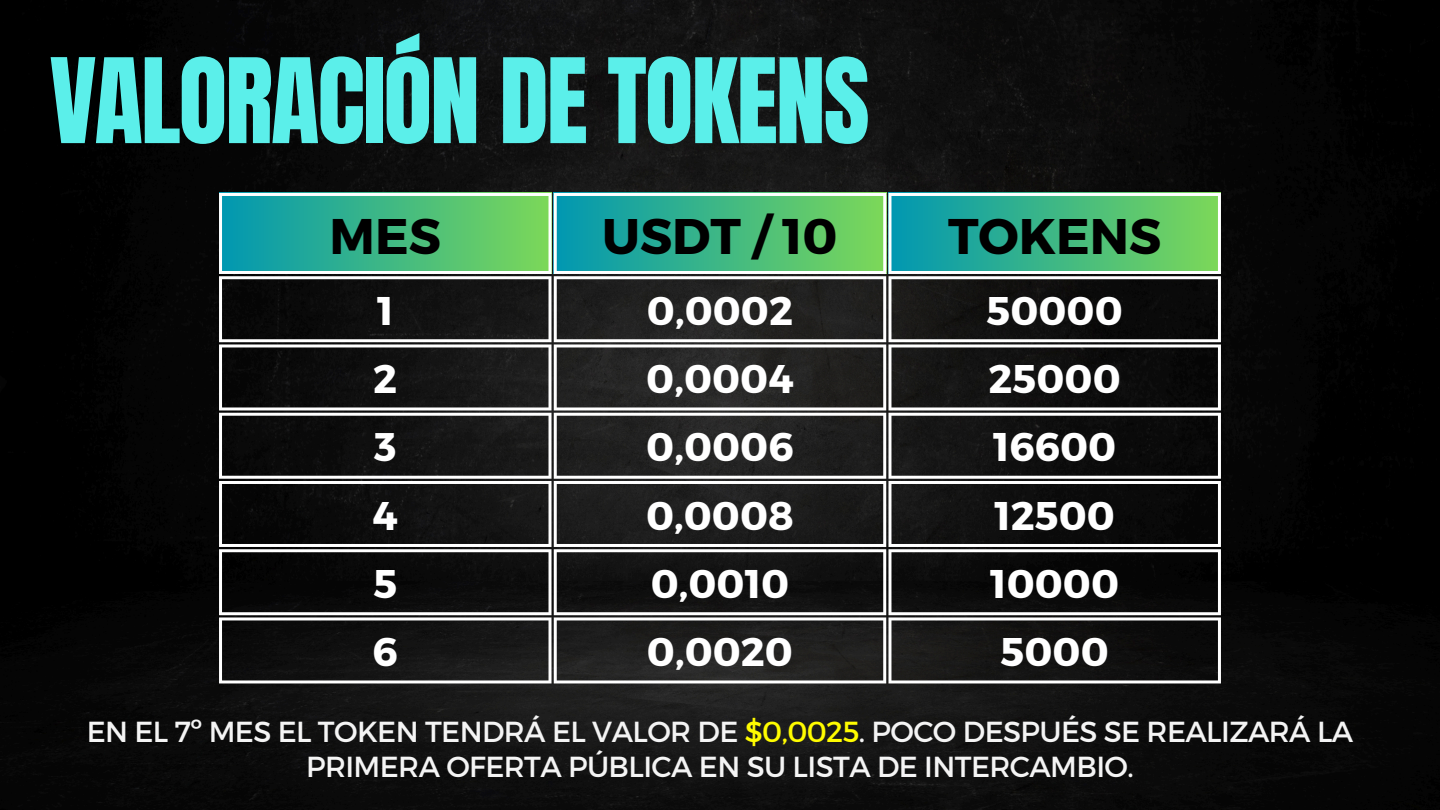
<style>
.page{position:relative;width:1440px;height:810px;background:#fff}
.page>*{position:absolute;margin:0;border:0;box-sizing:border-box;transform-origin:0 0}
.t1{font:100px "Anton";letter-spacing:-.02em;color:#5befea}
.t2{font:700 50px "Montserrat";color:#000}
.t3{font:700 40px "Montserrat";color:#fff}
.t4{font:29px/34.5px "Montserrat";letter-spacing:-.02em;color:#f4f4f4;text-align:center}
.s1{color:#fffc00}
</style>
<div class="page">
<img style="left:0;top:0;width:1440px;height:810px">
<div style="left:219px;top:193px;width:333px;height:81px;background:linear-gradient(to right,#0097b2,#7dd858)"></div>
<div style="left:554px;top:193px;width:332px;height:81px;background:linear-gradient(to right,#0097b2,#7cd858)"></div>
<div style="left:888px;top:193px;width:333px;height:81px;background:linear-gradient(to right,#0097b2,#7dd858)"></div>
<hr style="left:219px;top:196px;width:3px;height:75px;background:#fff">
<hr style="left:549px;top:196px;width:3px;height:75px;background:#fff">
<hr style="left:219px;top:193px;width:333px;height:3px;background:#fff">
<hr style="left:219px;top:271px;width:333px;height:3px;background:#fff">
<hr style="left:554px;top:196px;width:3px;height:75px;background:#fff">
<hr style="left:883px;top:196px;width:3px;height:75px;background:#fff">
<hr style="left:554px;top:193px;width:332px;height:3px;background:#fff">
<hr style="left:554px;top:271px;width:332px;height:3px;background:#fff">
<hr style="left:888px;top:196px;width:3px;height:75px;background:#fff">
<hr style="left:1218px;top:196px;width:3px;height:75px;background:#fff">
<hr style="left:888px;top:193px;width:333px;height:3px;background:#fff">
<hr style="left:888px;top:271px;width:333px;height:3px;background:#fff">
<hr style="left:219px;top:279px;width:3px;height:60px;background:#fff">
<hr style="left:549px;top:279px;width:3px;height:60px;background:#fff">
<hr style="left:219px;top:276px;width:333px;height:3px;background:#fff">
<hr style="left:219px;top:339px;width:333px;height:3px;background:#fff">
<hr style="left:554px;top:279px;width:3px;height:60px;background:#fff">
<hr style="left:883px;top:279px;width:3px;height:60px;background:#fff">
<hr style="left:554px;top:276px;width:332px;height:3px;background:#fff">
<hr style="left:554px;top:339px;width:332px;height:3px;background:#fff">
<hr style="left:888px;top:279px;width:3px;height:60px;background:#fff">
<hr style="left:1218px;top:279px;width:3px;height:60px;background:#fff">
<hr style="left:888px;top:276px;width:333px;height:3px;background:#fff">
<hr style="left:888px;top:339px;width:333px;height:3px;background:#fff">
<hr style="left:219px;top:347px;width:3px;height:60px;background:#fff">
<hr style="left:549px;top:347px;width:3px;height:60px;background:#fff">
<hr style="left:219px;top:344px;width:333px;height:3px;background:#fff">
<hr style="left:219px;top:407px;width:333px;height:3px;background:#fff">
<hr style="left:554px;top:347px;width:3px;height:60px;background:#fff">
<hr style="left:883px;top:347px;width:3px;height:60px;background:#fff">
<hr style="left:554px;top:344px;width:332px;height:3px;background:#fff">
<hr style="left:554px;top:407px;width:332px;height:3px;background:#fff">
<hr style="left:888px;top:347px;width:3px;height:60px;background:#fff">
<hr style="left:1218px;top:347px;width:3px;height:60px;background:#fff">
<hr style="left:888px;top:344px;width:333px;height:3px;background:#fff">
<hr style="left:888px;top:407px;width:333px;height:3px;background:#fff">
<hr style="left:219px;top:416px;width:3px;height:60px;background:#fff">
<hr style="left:549px;top:416px;width:3px;height:60px;background:#fff">
<hr style="left:219px;top:413px;width:333px;height:3px;background:#fff">
<hr style="left:219px;top:476px;width:333px;height:3px;background:#fff">
<hr style="left:554px;top:416px;width:3px;height:60px;background:#fff">
<hr style="left:883px;top:416px;width:3px;height:60px;background:#fff">
<hr style="left:554px;top:413px;width:332px;height:3px;background:#fff">
<hr style="left:554px;top:476px;width:332px;height:3px;background:#fff">
<hr style="left:888px;top:416px;width:3px;height:60px;background:#fff">
<hr style="left:1218px;top:416px;width:3px;height:60px;background:#fff">
<hr style="left:888px;top:413px;width:333px;height:3px;background:#fff">
<hr style="left:888px;top:476px;width:333px;height:3px;background:#fff">
<hr style="left:219px;top:484px;width:3px;height:60px;background:#fff">
<hr style="left:549px;top:484px;width:3px;height:60px;background:#fff">
<hr style="left:219px;top:481px;width:333px;height:3px;background:#fff">
<hr style="left:219px;top:544px;width:333px;height:3px;background:#fff">
<hr style="left:554px;top:484px;width:3px;height:60px;background:#fff">
<hr style="left:883px;top:484px;width:3px;height:60px;background:#fff">
<hr style="left:554px;top:481px;width:332px;height:3px;background:#fff">
<hr style="left:554px;top:544px;width:332px;height:3px;background:#fff">
<hr style="left:888px;top:484px;width:3px;height:60px;background:#fff">
<hr style="left:1218px;top:484px;width:3px;height:60px;background:#fff">
<hr style="left:888px;top:481px;width:333px;height:3px;background:#fff">
<hr style="left:888px;top:544px;width:333px;height:3px;background:#fff">
<hr style="left:219px;top:552px;width:3px;height:60px;background:#fff">
<hr style="left:549px;top:552px;width:3px;height:60px;background:#fff">
<hr style="left:219px;top:549px;width:333px;height:3px;background:#fff">
<hr style="left:219px;top:612px;width:333px;height:3px;background:#fff">
<hr style="left:554px;top:552px;width:3px;height:60px;background:#fff">
<hr style="left:883px;top:552px;width:3px;height:60px;background:#fff">
<hr style="left:554px;top:549px;width:332px;height:3px;background:#fff">
<hr style="left:554px;top:612px;width:332px;height:3px;background:#fff">
<hr style="left:888px;top:552px;width:3px;height:60px;background:#fff">
<hr style="left:1218px;top:552px;width:3px;height:60px;background:#fff">
<hr style="left:888px;top:549px;width:333px;height:3px;background:#fff">
<hr style="left:888px;top:612px;width:333px;height:3px;background:#fff">
<hr style="left:219px;top:620px;width:3px;height:60px;background:#fff">
<hr style="left:549px;top:620px;width:3px;height:60px;background:#fff">
<hr style="left:219px;top:617px;width:333px;height:3px;background:#fff">
<hr style="left:219px;top:680px;width:333px;height:3px;background:#fff">
<hr style="left:554px;top:620px;width:3px;height:60px;background:#fff">
<hr style="left:883px;top:620px;width:3px;height:60px;background:#fff">
<hr style="left:554px;top:617px;width:332px;height:3px;background:#fff">
<hr style="left:554px;top:680px;width:332px;height:3px;background:#fff">
<hr style="left:888px;top:620px;width:3px;height:60px;background:#fff">
<hr style="left:1218px;top:620px;width:3px;height:60px;background:#fff">
<hr style="left:888px;top:617px;width:333px;height:3px;background:#fff">
<hr style="left:888px;top:680px;width:333px;height:3px;background:#fff">
<h1 class="t1" style="left:50px;top:29px;width:822px">VALORACIÓN DE TOKENS</h1>
<p class="t2" style="left:330px;top:203px;width:113px">MES</p>
<p class="t2" style="left:602px;top:203px;width:237px">USDT / 10</p>
<p class="t2" style="left:948px;top:203px;width:215px">TOKENS</p>
<p class="t3" style="left:377px;top:285px;width:18px">1</p>
<p class="t3" style="left:647px;top:285px;width:148px">0,0002</p>
<p class="t3" style="left:987px;top:285px;width:138px">50000</p>
<p class="t3" style="left:373px;top:353px;width:25px">2</p>
<p class="t3" style="left:646px;top:353px;width:149px">0,0004</p>
<p class="t3" style="left:989px;top:353px;width:134px">25000</p>
<p class="t3" style="left:374px;top:421px;width:24px">3</p>
<p class="t3" style="left:646px;top:421px;width:149px">0,0006</p>
<p class="t3" style="left:993px;top:421px;width:125px">16600</p>
<p class="t3" style="left:373px;top:489px;width:27px">4</p>
<p class="t3" style="left:646px;top:489px;width:149px">0,0008</p>
<p class="t3" style="left:994px;top:489px;width:122px">12500</p>
<p class="t3" style="left:373px;top:558px;width:25px">5</p>
<p class="t3" style="left:651px;top:558px;width:140px">0,0010</p>
<p class="t3" style="left:990px;top:558px;width:130px">10000</p>
<p class="t3" style="left:373px;top:626px;width:27px">6</p>
<p class="t3" style="left:647px;top:626px;width:148px">0,0020</p>
<p class="t3" style="left:1001px;top:626px;width:110px">5000</p>
<p class="t4" style="left:87px;top:713px;width:1268px">EN EL 7º MES EL TOKEN TENDRÁ EL VALOR DE <span class="s1">$0,0025</span>. POCO DESPUÉS SE REALIZARÁ LA<br>PRIMERA OFERTA PÚBLICA EN SU LISTA DE INTERCAMBIO.</p>
</div>
